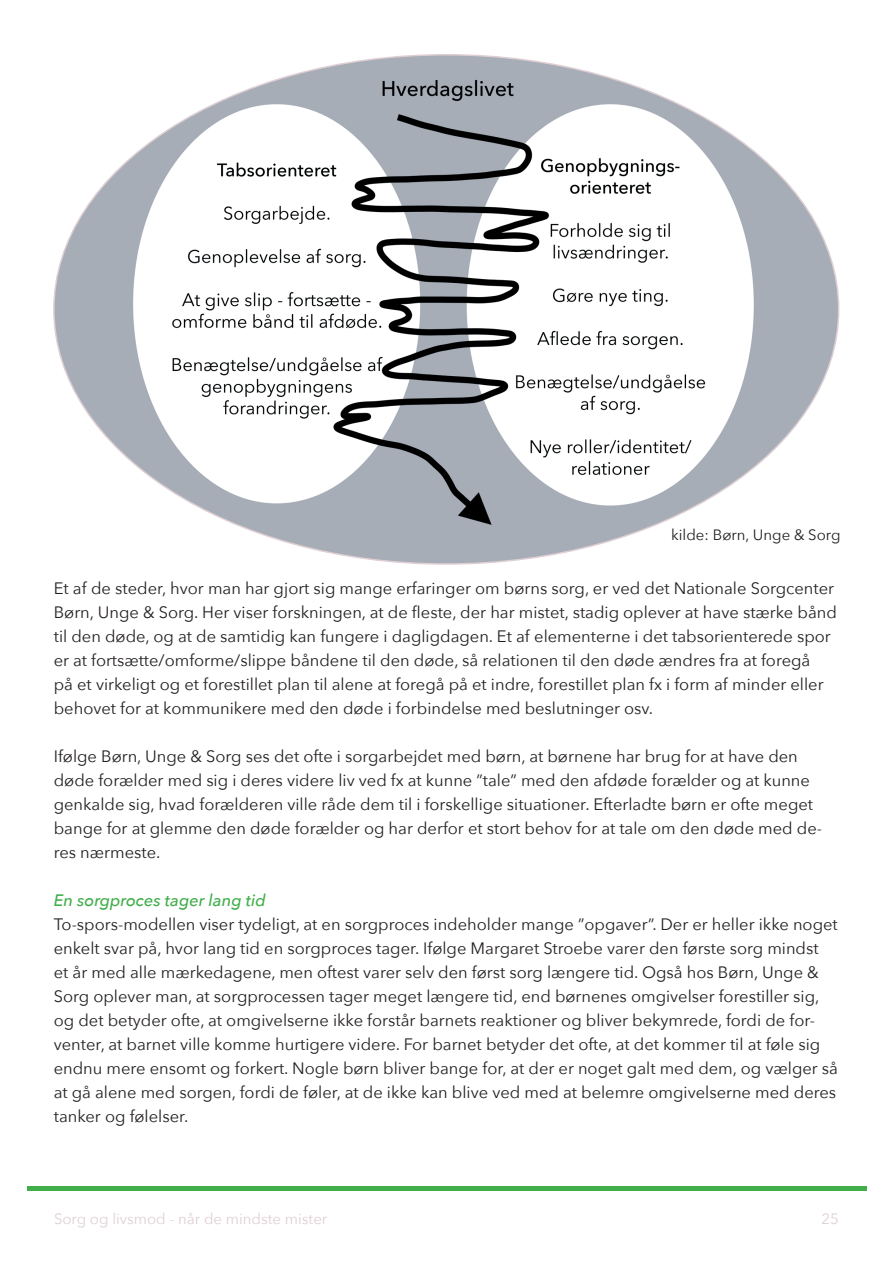
<style>
.page{position:relative;width:893px;height:1263px;background:#fff}
.page>*{position:absolute;margin:0;border:0;box-sizing:border-box;transform-origin:0 0}
.t1{font:16.5px/24px "Avenir Next";color:#231f20}
.t2{font:italic 500 16.5px "Avenir Next";color:#40ae49}
.t3{font:15px "Avenir Next";color:#dfcfd4}
.t4{font:15px "Avenir Next";color:#231f20}
</style>
<div class="page">
<div style="left:27px;top:1186px;width:839px;height:5px;background:#40ae49"></div>
<img style="left:54px;top:55px;width:785px;height:507px">
<p class="t4" style="left:671px;top:522px;width:171px">kilde: Børn, Unge &amp; Sorg</p>
<p class="t1" style="left:54px;top:575px;width:785px">Et af de steder, hvor man har gjort sig mange erfaringer om børns sorg, er ved det Nationale Sorgcenter Børn, Unge &amp; Sorg. Her viser forskningen, at de fleste, der har mistet, stadig oplever at have stærke bånd til den døde, og at de samtidig kan fungere i dagligdagen. Et af elementerne i det tabsorienterede spor er at fortsætte/omforme/slippe båndene til den døde, så relationen til den døde ændres fra at foregå<br>på et virkeligt og et forestillet plan til alene at foregå på et indre, forestillet plan fx i form af minder eller behovet for at kommunikere med den døde i forbindelse med beslutninger osv.</p>
<p class="t1" style="left:54px;top:743px;width:770px">Ifølge Børn, Unge &amp; Sorg ses det ofte i sorgarbejdet med børn, at børnene har brug for at have den døde forælder med sig i deres videre liv ved fx at kunne ”tale” med den afdøde forælder og at kunne genkalde sig, hvad forælderen ville råde dem til i forskellige situationer. Efterladte børn er ofte meget bange for at glemme den døde forælder og har derfor et stort behov for at tale om den døde med de&shy;res nærmeste.</p>
<p class="t2" style="left:54px;top:886px;width:214px">En sorgproces tager lang tid</p>
<p class="t1" style="left:54px;top:911px;width:786px">To-spors-modellen viser tydeligt, at en sorgproces indeholder mange ”opgaver”. Der er heller ikke noget enkelt svar på, hvor lang tid en sorgproces tager. Ifølge Margaret Stroebe varer den første sorg mindst<br>et år med alle mærkedagene, men oftest varer selv den først sorg længere tid. Også hos Børn, Unge &amp; Sorg oplever man, at sorgprocessen tager meget længere tid, end børnenes omgivelser forestiller sig, og det betyder ofte, at omgivelserne ikke forstår barnets reaktioner og bliver bekymrede, fordi de for&shy;venter, at barnet ville komme hurtigere videre. For barnet betyder det ofte, at det kommer til at føle sig endnu mere ensomt og forkert. Nogle børn bliver bange for, at der er noget galt med dem, og vælger så at gå alene med sorgen, fordi de føler, at de ikke kan blive ved med at belemre omgivelserne med deres tanker og følelser.</p>
<p class="t3" style="left:54px;top:1206px;width:275px">Sorg og livsmod - når de mindste mister</p>
<p class="t3" style="left:822px;top:1206px;width:19px">25</p>
</div>
